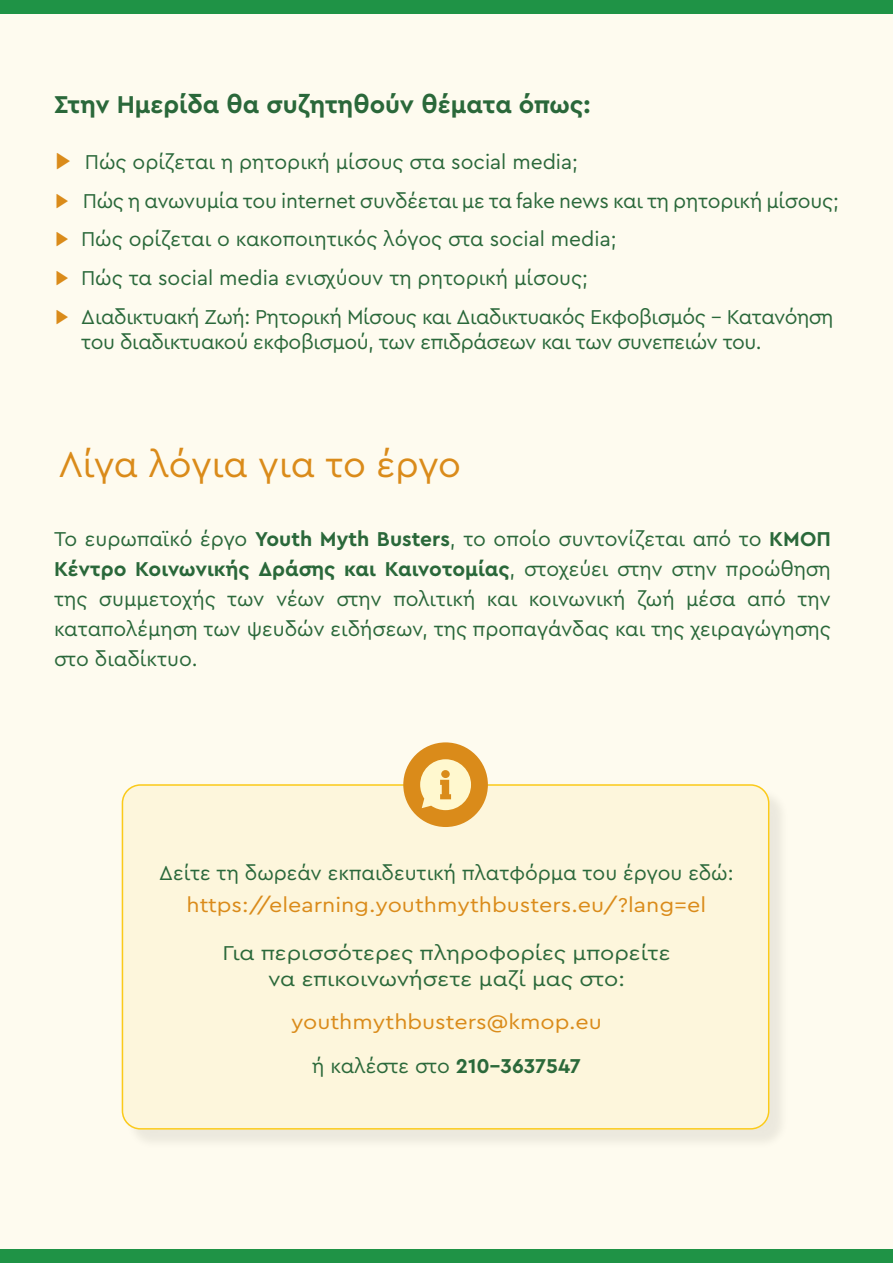
<style>
.page{position:relative;width:893px;height:1263px;background:#fefbef}
.page>*{position:absolute;margin:0;border:0;box-sizing:border-box;transform-origin:0 0}
.t1{font:37.5px "Cera Pro";letter-spacing:-.005em;color:#da8b1a}
.t2{font:700 25.5px "Cera Pro";color:#2a683a}
.t3{font:21px/38.7px "Cera Pro";letter-spacing:-.01em;color:#2a683a}
.t4{font:21px/43.5px "Cera Pro";color:#da8b1a;text-align:center;scale:1.11 1}
.t5{font:21px/25.2px "Cera Pro";color:#2b693a;text-align:center;scale:1.11 1}
.s1{font-size:24px;color:#da8b1a}
.s2{color:#da8b1a}
.s3{font-weight:700}
.s4{color:#2b693a}
.s5{font-weight:700;color:#2b693a}
</style>
<div class="page">
<div style="left:0;top:0;width:893px;height:13px;background:#1f9346"></div>
<div style="left:0;top:1249px;width:893px;height:14px;background:#1f9346"></div>
<div style="left:125px;top:787px;width:664px;height:362px;background:#000;opacity:.87"></div>
<div style="left:122px;top:785px;width:647px;height:344px;background:#fdf6dc;border-radius:18px"></div>
<div style="left:122px;top:784px;width:647px;height:345px;border:2px solid #fbca1a;border-radius:18px"></div>
<div style="left:403px;top:742px;width:85px;height:85px;background:#da8b1a;border-radius:50%"></div>
<svg style="left:420px;top:759px;width:51px;height:51px"></svg>
<p class="t2" style="left:54px;top:88px;width:538px">Στην Ημερίδα θα συζητηθούν θέματα όπως:</p>
<p class="t3" style="left:54px;top:142px;width:786px"><span class="s1">▶</span> Πώς ορίζεται η ρητορική μίσους στα social media;<br><span class="s2">▶</span> Πώς η ανωνυμία του internet συνδέεται με τα fake news και τη ρητορική μίσους; <span class="s2">▶</span> Πώς ορίζεται ο κακοποιητικός λόγος στα social media;<br><span class="s2">▶</span> Πώς τα social media ενισχύουν τη ρητορική μίσους;<br><span class="s2">▶</span> Διαδικτυακή Ζωή: Ρητορική Μίσους και Διαδικτυακός Εκφοβισμός - Κατανόηση</p>
<p class="t3" style="left:81px;top:322px;width:682px">του διαδικτυακού εκφοβισμού, των επιδράσεων και των συνεπειών του.</p>
<h1 class="t1" style="left:58px;top:440px;width:404px">Λίγα λόγια για το έργο</h1>
<p class="t3" style="left:54px;top:523px;width:778px;line-height:30px;text-align:justify">Το ευρωπαϊκό έργο <span class="s3">Youth Myth Busters</span>, το οποίο συντονίζεται από το <span class="s3">ΚΜΟΠ Κέντρο Κοινωνικής Δράσης και Καινοτομίας</span>, στοχεύει στην στην προώθηση της συμμετοχής των νέων στην πολιτική και κοινωνική ζωή μέσα από την καταπολέμηση των ψευδών ειδήσεων, της προπαγάνδας και της χειραγώγησης στο διαδίκτυο.</p>
<p class="t3" style="left:159px;top:852px;width:576px">Δείτε τη δωρεάν εκπαιδευτική πλατφόρμα του έργου εδώ:</p>
<p class="t4" style="left:187px;top:882px;width:470px">https://elearning.youthmythbusters.eu/?lang=el</p>
<p class="t5" style="left:222px;top:940px;width:405px">Για περισσότερες πληροφορίες μπορείτε να επικοινωνήσετε μαζί μας στο:</p>
<p class="t4" style="left:291px;top:999px;width:282px">youthmythbusters@kmop.eu <span class="s4">ή καλέστε στο</span> <span class="s5">210-3637547</span></p>
</div>
